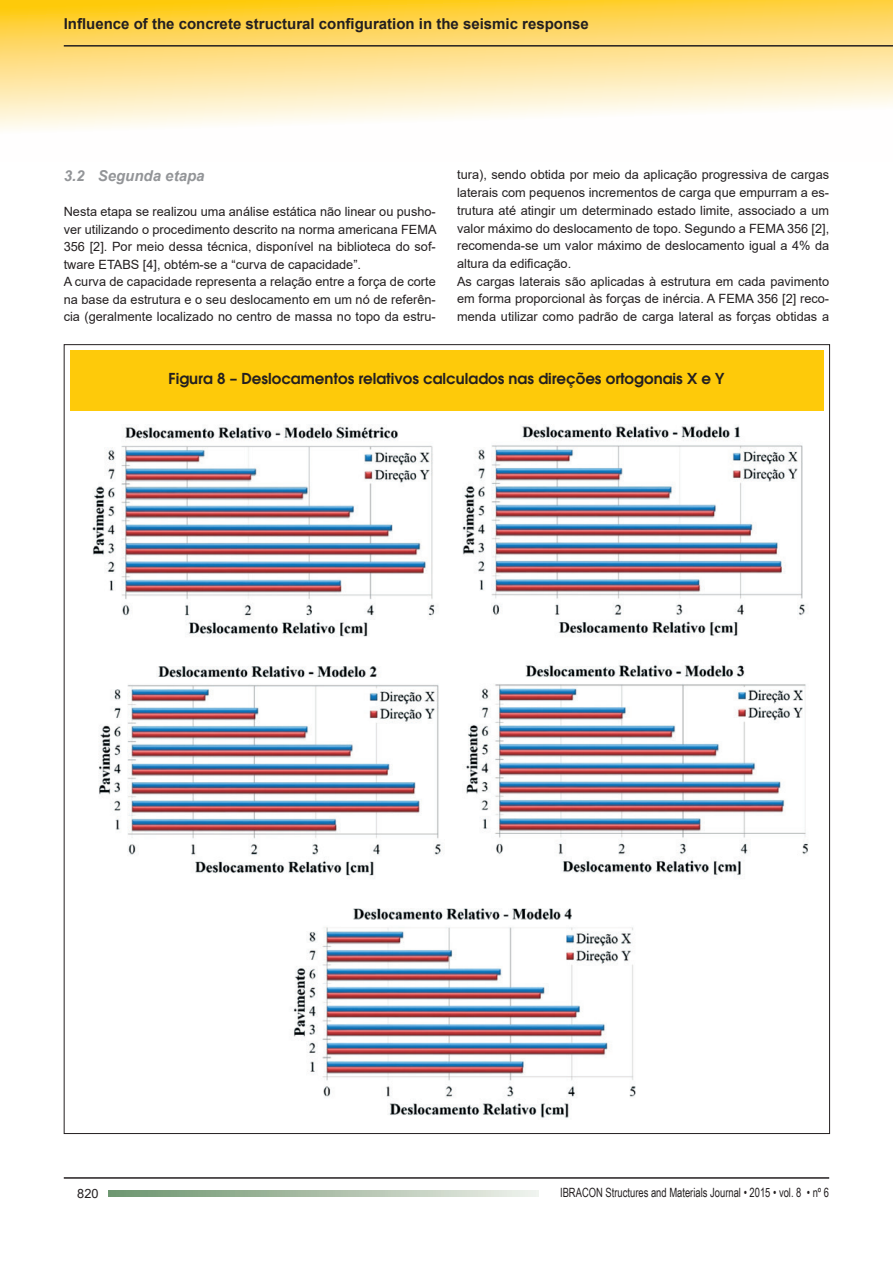
<style>
.page{position:relative;width:893px;height:1263px;background:#fff}
.page>*{position:absolute;margin:0;border:0;box-sizing:border-box;transform-origin:0 0}
.t1{font:700 15px "Arial";color:#231f20}
.t2{font:600 15px "Avant Garde";color:#231f20}
.t3{font:italic 700 15px "Arial";color:#939598}
.t4{font:12.75px/17.7px "Arial";color:#231f20}
.t5{font:12.75px "Arial Narrow";color:#231f20;scale:.9 1}
</style>
<div class="page">
<svg style="left:0;top:0;width:893px;height:130px;background:#fee498"></svg>
<hr style="left:64px;top:1177px;width:765px;height:2px;background:#231f20">
<hr style="left:64px;top:45px;width:829px;height:2px;background:#231f20">
<svg style="left:108px;top:1190px;width:431px;height:6px;background:#acc0aa"></svg>
<div style="left:70px;top:350px;width:753px;height:60px;background:#feca0a"></div>
<img style="left:92px;top:425px;width:716px;height:693px">
<p class="t1" style="left:64px;top:13px;width:527px">Influence of the concrete structural configuration in the seismic response</p>
<p class="t3" style="left:64px;top:166px;width:142px">3.2 Segunda etapa</p>
<p class="t4" style="left:64px;top:203px;width:374px">Nesta etapa se realizou uma análise estática não linear ou pusho&shy;ver utilizando o procedimento descrito na norma americana FEMA 356 [2]. Por meio dessa técnica, disponível na biblioteca do sof&shy;tware ETABS [4], obtém-se a “curva de capacidade”.<br>A curva de capacidade representa a relação entre a força de corte na base da estrutura e o seu deslocamento em um nó de referên&shy;cia (geralmente localizado no centro de massa no topo da estru-</p>
<p class="t4" style="left:457px;top:166px;width:374px">tura), sendo obtida por meio da aplicação progressiva de cargas laterais com pequenos incrementos de carga que empurram a es&shy;trutura até atingir um determinado estado limite, associado a um valor máximo do deslocamento de topo. Segundo a FEMA 356 [2], recomenda-se um valor máximo de deslocamento igual a 4% da altura da edificação.<br>As cargas laterais são aplicadas à estrutura em cada pavimento em forma proporcional às forças de inércia. A FEMA 356 [2] reco&shy;menda utilizar como padrão de carga lateral as forças obtidas a</p>
<p class="t2" style="left:169px;top:369px;width:557px">Figura 8 – Deslocamentos relativos calculados nas direções ortogonais X e Y</p>
<p class="t4" style="left:77px;top:1185px;width:23px">820</p>
<p class="t5" style="left:560px;top:1183px;width:300px">IBRACON Structures and Materials Journal • 2015 • vol. 8 • nº 6</p>
</div>
